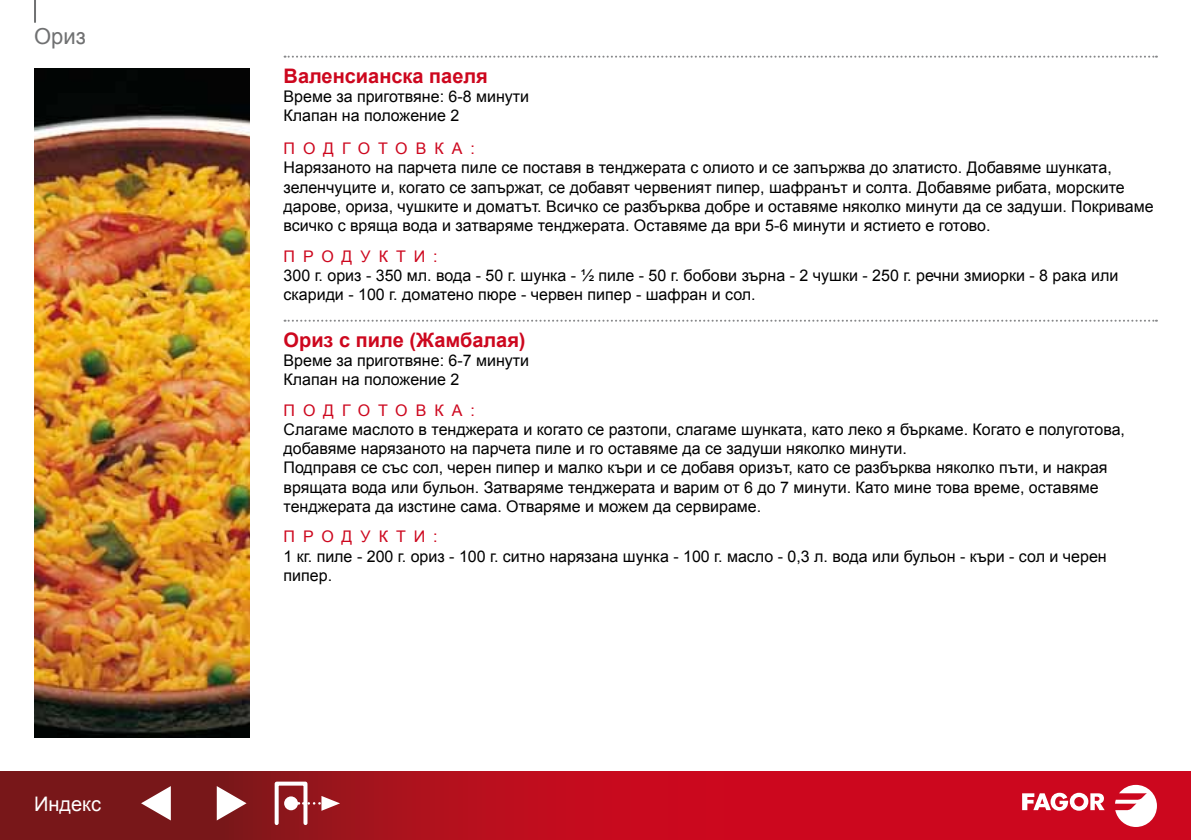
<style>
.page{position:relative;width:1191px;height:840px;background:#fff}
.page>*{position:absolute;margin:0;border:0;box-sizing:border-box;transform-origin:0 0}
.t1{font:22px "Arial";color:#707172}
.t2{font:700 20px "Arial";color:#cd071e}
.t3{font:20px "Arial";color:#fff}
.t4{font:16px/19.2px "Arial";color:#000}
.t5{font:16px "Arial";letter-spacing:.5em;color:#cd071e}
</style>
<div class="page">
<svg style="left:0;top:771px;width:1191px;height:68px"></svg>
<svg style="left:1022px;top:792px;width:82px;height:18px"></svg>
<svg style="left:1115px;top:784px;width:42px;height:42px"></svg>
<hr style="left:34px;top:0;width:2px;height:23px;background:#707172">
<svg style="left:217px;top:785px;width:29px;height:35px"></svg>
<svg style="left:141px;top:785px;width:30px;height:35px"></svg>
<div style="left:275px;top:781px;width:32px;height:43px;border:4px solid #fff"></div>
<div style="left:284px;top:796px;width:14px;height:13px;background:#fff;border-radius:50%"></div>
<svg style="left:298px;top:795px;width:42px;height:15px"></svg>
<img style="left:34px;top:68px;width:215px;height:669px">
<svg style="left:284px;top:56px;width:873px;height:2px"></svg>
<svg style="left:284px;top:319px;width:873px;height:2px"></svg>
<h1 class="t1" style="left:34px;top:22px;width:53px">Ориз</h1>
<p class="t3" style="left:34px;top:790px;width:69px">Индекс</p>
<p class="t2" style="left:283px;top:62px;width:206px">Валенсианска паеля</p>
<p class="t4" style="left:283px;top:87px;width:247px">Време за приготвяне: 6-8 минути<br>Клапан на положение 2</p>
<p class="t5" style="left:283px;top:138px;width:193px">ПОДГОТОВКА:</p>
<p class="t4" style="left:283px;top:158px;width:871px">Нарязаното на парчета пиле се поставя в тенджерата с олиото и се запържва до златисто. Добавяме шунката, зеленчуците и, когато се запържат, се добавят червеният пипер, шафранът и солта. Добавяме рибата, морските дарове, ориза, чушките и доматът. Всичко се разбърква добре и оставяме няколко минути да се задуши. Покриваме всичко с вряща вода и затваряме тенджерата. Оставяме да ври 5-6 минути и ястието е готово.</p>
<p class="t5" style="left:283px;top:245px;width:156px">ПРОДУКТИ:</p>
<p class="t4" style="left:283px;top:265px;width:836px">300 г. ориз - 350 мл. вода - 50 г. шунка - ½ пиле - 50 г. бобови зърна - 2 чушки - 250 г. речни змиорки - 8 рака или скариди - 100 г. доматено пюре - червен пипер - шафран и сол.</p>
<p class="t2" style="left:283px;top:326px;width:243px">Ориз с пиле (Жамбалая)</p>
<p class="t4" style="left:283px;top:350px;width:247px">Време за приготвяне: 6-7 минути<br>Клапан на положение 2</p>
<p class="t5" style="left:283px;top:399px;width:193px">ПОДГОТОВКА:</p>
<p class="t4" style="left:283px;top:419px;width:843px">Слагаме маслото в тенджерата и когато се разтопи, слагаме шунката, като леко я бъркаме. Когато е полуготова, добавяме нарязаното на парчета пиле и го оставяме да се задуши няколко минути.<br>Подправя се със сол, черен пипер и малко къри и се добавя оризът, като се разбърква няколко пъти, и накрая врящата вода или бульон. Затваряме тенджерата и варим от 6 до 7 минути. Като мине това време, оставяме тенджерата да изстине сама. Отваряме и можем да сервираме.</p>
<p class="t5" style="left:283px;top:526px;width:156px">ПРОДУКТИ:</p>
<p class="t4" style="left:283px;top:546px;width:824px">1 кг. пиле - 200 г. ориз - 100 г. ситно нарязана шунка - 100 г. масло - 0,3 л. вода или бульон - къри - сол и черен пипер.</p>
</div>
